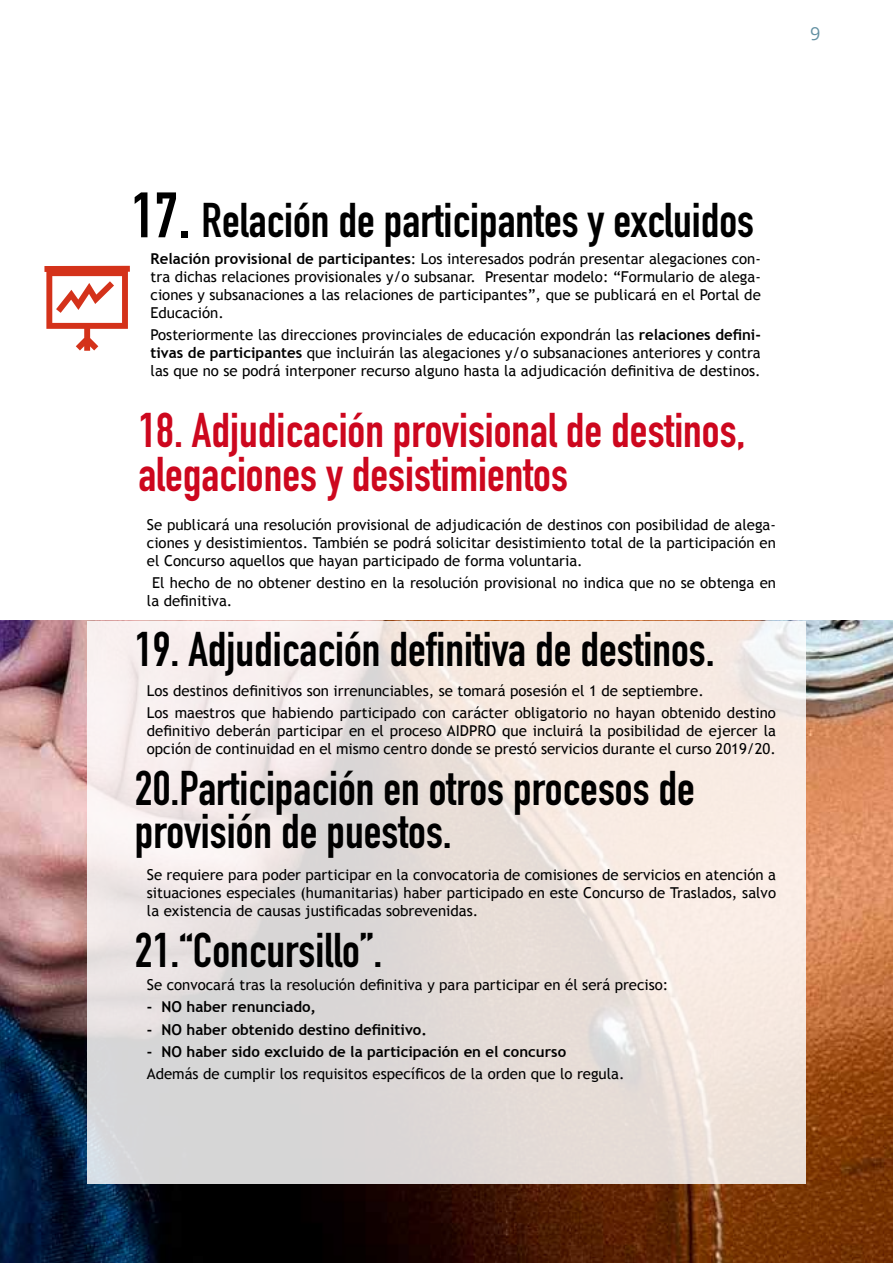
<style>
.page{position:relative;width:893px;height:1263px;background:#fff}
.page>*{position:absolute;margin:0;border:0;box-sizing:border-box;transform-origin:0 0}
.t1{font:700 48px/43.5px "DIN Condensed";color:#000}
.t2{font:700 48px/43.5px "DIN Condensed";color:#cd071e}
.t3{font:18px "Open Sans";color:#6290a2}
.t4{font:15px/18px "Trebuchet MS";color:#000;text-align:justify}
.t5{font:700 15px "Trebuchet MS";color:#000}
.s1{font-size:63px}
.s2{font-weight:700}
</style>
<div class="page">
<img style="left:0;top:621px;width:893px;height:642px">
<svg style="left:87px;top:621px;width:718px;height:562px;background:#eae2de"></svg>
<svg style="left:44px;top:266px;width:86px;height:85px"></svg>
<p class="t3" style="left:810px;top:21px;width:12px">9</p>
<h1 class="t1" style="left:131px;top:198px;width:624px"><span class="s1">17.</span> Relación de participantes y excluidos</h1>
<p class="t4" style="left:151px;top:250px;width:612px"><span class="s2">Relación provisional de participantes</span>: Los interesados podrán presentar alegaciones con&shy;tra dichas relaciones provisionales y/o subsanar. Presentar modelo: “Formulario de alega&shy;ciones y subsanaciones a las relaciones de participantes”, que se publicará en el Portal de Educación.</p>
<p class="t4" style="left:151px;top:326px;width:612px">Posteriormente las direcciones provinciales de educación expondrán las <span class="s2">relaciones defini&shy;tivas de participantes</span> que incluirán las alegaciones y/o subsanaciones anteriores y contra las que no se podrá interponer recurso alguno hasta la adjudicación definitiva de destinos.</p>
<h1 class="t2" style="left:138px;top:409px;width:609px">18. Adjudicación provisional de destinos, alegaciones y desistimientos</h1>
<p class="t4" style="left:147px;top:516px;width:631px">Se publicará una resolución provisional de adjudicación de destinos con posibilidad de alega&shy;ciones y desistimientos. También se podrá solicitar desistimiento total de la participación en el Concurso aquellos que hayan participado de forma voluntaria.</p>
<p class="t4" style="left:147px;top:574px;width:631px;text-indent:5px">El hecho de no obtener destino en la resolución provisional no indica que no se obtenga en la definitiva.</p>
<h1 class="t1" style="left:135px;top:627px;width:581px">19. Adjudicación definitiva de destinos.</h1>
<p class="t4" style="left:147px;top:679px;width:631px;line-height:22.2px">Los destinos definitivos son irrenunciables, se tomará posesión el 1 de septiembre.<br>Los maestros que habiendo participado con carácter obligatorio no hayan obtenido destino</p>
<p class="t4" style="left:147px;top:722px;width:631px">definitivo deberán participar en el proceso AIDPRO que incluirá la posibilidad de ejercer la opción de continuidad en el mismo centro donde se prestó servicios durante el curso 2019/20.</p>
<h1 class="t1" style="left:135px;top:766px;width:562px">20.Participación en otros procesos de provisión de puestos.</h1>
<p class="t4" style="left:147px;top:865px;width:631px">Se requiere para poder participar en la convocatoria de comisiones de servicios en atención a situaciones especiales (humanitarias) haber participado en este Concurso de Traslados, salvo la existencia de causas justificadas sobrevenidas.</p>
<h1 class="t1" style="left:135px;top:928px;width:249px">21.“Concursillo”.</h1>
<p class="t4" style="left:147px;top:976px;width:523px">Se convocará tras la resolución definitiva y para participar en él será preciso:</p>
<p class="t5" style="left:147px;top:998px;width:171px">- NO haber renunciado,</p>
<p class="t5" style="left:147px;top:1020px;width:281px">- NO haber obtenido destino definitivo.</p>
<p class="t5" style="left:147px;top:1042px;width:421px">- NO haber sido excluido de la participación en el concurso</p>
<p class="t4" style="left:147px;top:1065px;width:479px">Además de cumplir los requisitos específicos de la orden que lo regula.</p>
</div>
